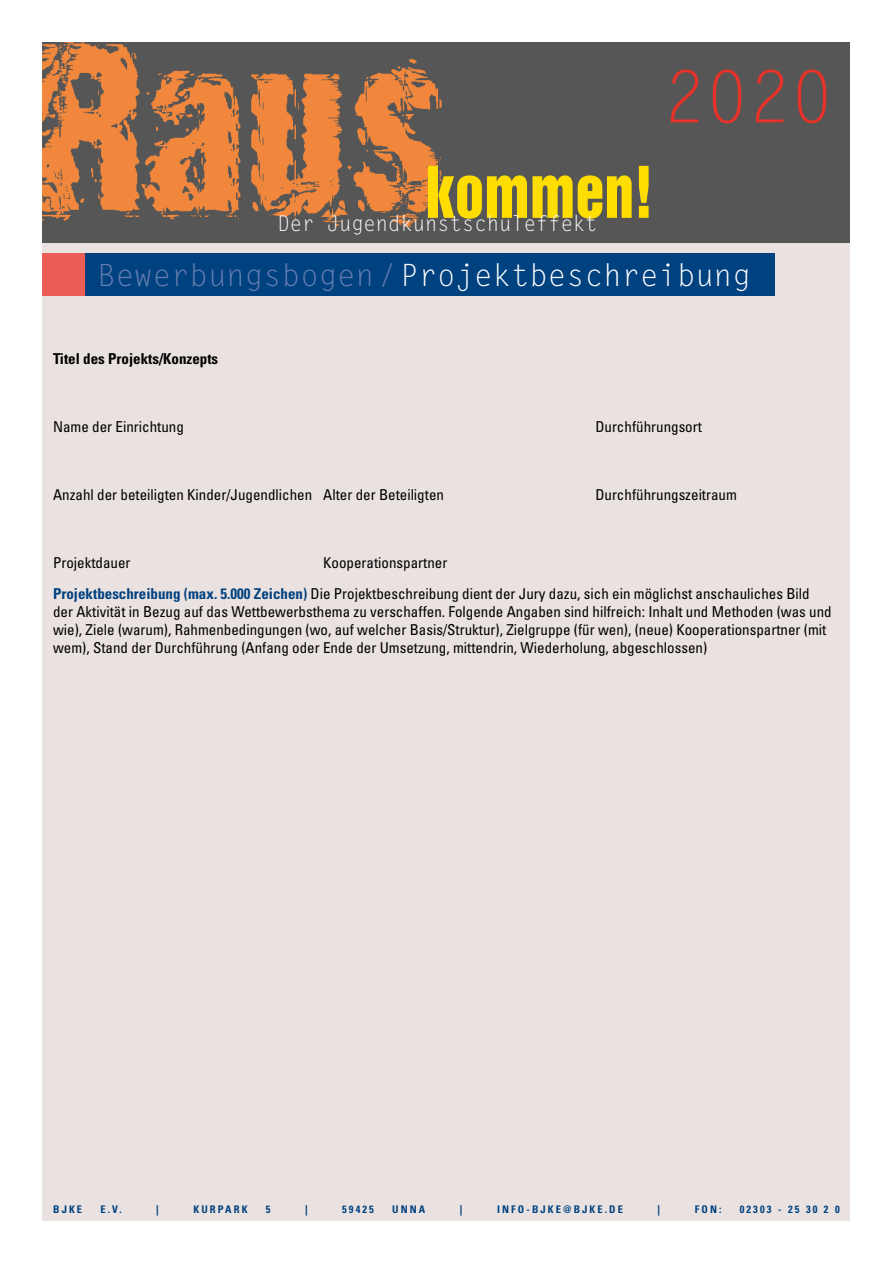
<style>
.page{position:relative;width:893px;height:1263px;background:#fff}
.page>*{position:absolute;margin:0;border:0;box-sizing:border-box;transform-origin:0 0}
.t1{font:72px "Letter Gothic Std";color:#e73229}
.t2{font:65.1px "Helvetica Inserat LT Std";color:#fd0;scale:.9 1}
.t3{font:30.75px "Letter Gothic Std";color:#fff}
.t4{font:21.6px "Letter Gothic Std";color:#fff;scale:.95 1}
.t5{font:condensed 15px/18px "Univers LT Std";color:#000}
.t6{font:700 condensed 15px "Univers LT Std";color:#000}
.t7{font:700 condensed 10.5px "Univers LT Std";letter-spacing:.2em;color:#004180}
.s1{color:#647eb0}
.s2{font-weight:700;color:#004180}
</style>
<div class="page">
<div style="left:43px;top:43px;width:807px;height:1177px;background:#e9e2e0"></div>
<div style="left:43px;top:254px;width:732px;height:42px;background:#004180"></div>
<div style="left:43px;top:254px;width:42px;height:42px;background:#eb5d56"></div>
<div style="left:42px;top:43px;width:808px;height:200px;background:#565656"></div>
<img style="left:43px;top:43px;width:399px;height:185px">
<h2 class="t2" style="left:426px;top:153px;width:255px">kommen!</h2>
<h3 class="t4" style="left:277px;top:211px;width:338px">Der Jugendkunstschuleffekt</h3>
<h1 class="t1" style="left:663px;top:55px;width:172px">2020</h1>
<h3 class="t3" style="left:97px;top:257px;width:655px"><span class="s1">Bewerbungsbogen/</span>Projektbeschreibung</h3>
<p class="t6" style="left:53px;top:349px;width:167px">Titel des Projekts/Konzepts</p>
<p class="t5" style="left:53px;top:417px;width:132px">Name der Einrichtung</p>
<p class="t5" style="left:595px;top:417px;width:108px">Durchführungsort</p>
<p class="t5" style="left:53px;top:485px;width:392px">Anzahl der beteiligten Kinder/Jugendlichen Alter der Beteiligten</p>
<p class="t5" style="left:595px;top:485px;width:143px">Durchführungszeitraum</p>
<p class="t5" style="left:53px;top:547px;width:758px;line-height:31.3px;text-indent:270px">Kooperationspartner<br><span class="s2">Projektbeschreibung (max. 5.000 Zeichen)</span> Die Projektbeschreibung dient der Jury dazu, sich ein möglichst anschauliches Bild</p>
<p class="t5" style="left:53px;top:603px;width:780px">der Aktivität in Bezug auf das Wettbewerbsthema zu verschaffen. Folgende Angaben sind hilfreich: Inhalt und Methoden (was und wie), Ziele (warum), Rahmenbedingungen (wo, auf welcher Basis/Struktur), Zielgruppe (für wen), (neue) Kooperationspartner (mit wem), Stand der Durchführung (Anfang oder Ende der Umsetzung, mittendrin, Wiederholung, abgeschlossen)</p>
<p class="t5" style="left:53px;top:553px;width:79px">Projektdauer</p>
<p class="t7" style="left:53px;top:1203px;width:31px">BJKE</p>
<p class="t7" style="left:101px;top:1203px;width:23px">E.V.</p>
<p class="t7" style="left:156px;top:1203px;width:4px">|</p>
<p class="t7" style="left:193px;top:1203px;width:56px">KURPARK</p>
<p class="t7" style="left:266px;top:1203px;width:6px">5</p>
<p class="t7" style="left:305px;top:1203px;width:4px">|</p>
<p class="t7" style="left:342px;top:1203px;width:33px">59425</p>
<p class="t7" style="left:392px;top:1203px;width:35px">UNNA</p>
<p class="t7" style="left:460px;top:1203px;width:4px">|</p>
<p class="t7" style="left:497px;top:1203px;width:127px">INFO-BJKE@BJKE.DE</p>
<p class="t7" style="left:658px;top:1203px;width:4px">|</p>
<p class="t7" style="left:695px;top:1203px;width:28px">FON:</p>
<p class="t7" style="left:740px;top:1203px;width:102px">02303 - 25 30 2 0</p>
</div>
